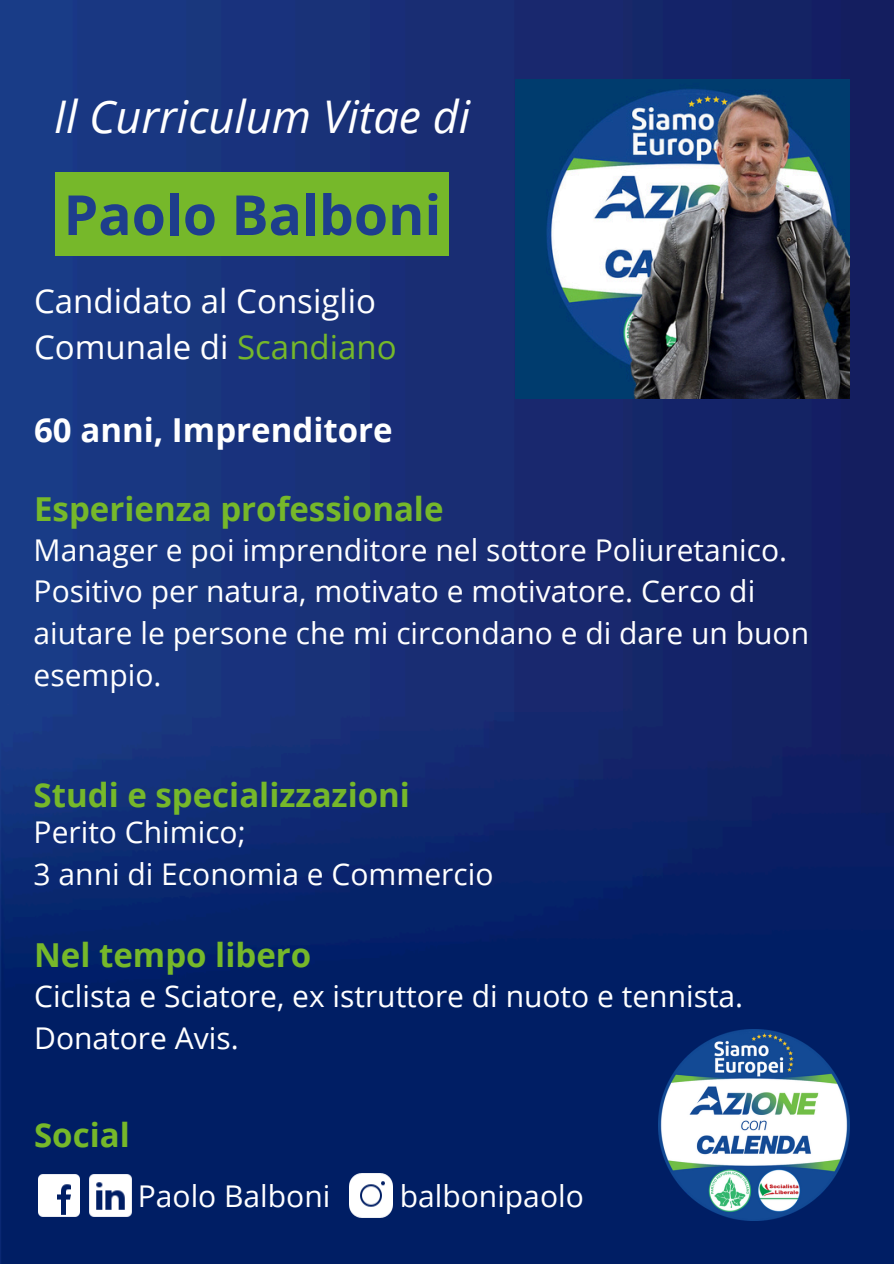
<style>
.page{position:relative;width:894px;height:1264px;background:#fff}
.page>*{position:absolute;margin:0;border:0;box-sizing:border-box;transform-origin:0 0}
.t1{font:700 55.2px "Open Sans";color:#1e3e8c}
.t2{font:italic 45px "Open Sans";color:#fff}
.t3{font:700 33px "Open Sans";color:#76b82a}
.t4{font:33px/46.2px "Open Sans";color:#fff}
.t5{font:700 33px "Open Sans";color:#fff}
.t6{font:30px/41.7px "Open Sans";color:#fff}
.s1{color:#76b82a}
</style>
<div class="page">
<img style="left:0;top:0;width:893px;height:1263px">
<img style="left:657px;top:1029px;width:192px;height:191px">
<div style="left:56px;top:172px;width:393px;height:84px;background:#76b82a"></div>
<img style="left:346px;top:1170px;width:50px;height:50px">
<img style="left:34px;top:1170px;width:101px;height:50px">
<img style="left:515px;top:79px;width:334px;height:320px">
<h1 class="t2" style="left:54px;top:85px;width:418px">Il Curriculum Vitae di</h1>
<p class="t1" style="left:64px;top:176px;width:379px">Paolo Balboni</p>
<p class="t4" style="left:34px;top:277px;width:364px">Candidato al Consiglio<br>Comunale di <span class="s1">Scandiano</span></p>
<p class="t5" style="left:34px;top:407px;width:360px">60 anni, Imprenditore</p>
<p class="t3" style="left:34px;top:485px;width:411px">Esperienza professionale</p>
<h3 class="t6" style="left:34px;top:528px;width:755px">Manager e poi imprenditore nel sottore Poliuretanico.</h3>
<p class="t6" style="left:34px;top:570px;width:776px">Positivo per natura, motivato e motivatore. Cerco di aiutare le persone che mi circondano e di dare un buon esempio.</p>
<h3 class="t3" style="left:34px;top:771px;width:378px">Studi e specializzazioni</h3>
<p class="t6" style="left:34px;top:810px;width:213px">Perito Chimico;</p>
<h3 class="t6" style="left:34px;top:852px;width:461px">3 anni di Economia e Commercio</h3>
<p class="t3" style="left:34px;top:932px;width:278px">Nel tempo libero</p>
<p class="t6" style="left:34px;top:974px;width:710px">Ciclista e Sciatore, ex istruttore di nuoto e tennista.<br>Donatore Avis.</p>
<p class="t3" style="left:34px;top:1111px;width:97px">Social</p>
<h3 class="t6" style="left:138px;top:1173px;width:194px">Paolo Balboni</h3>
<h3 class="t6" style="left:399px;top:1173px;width:185px">balbonipaolo</h3>
</div>
